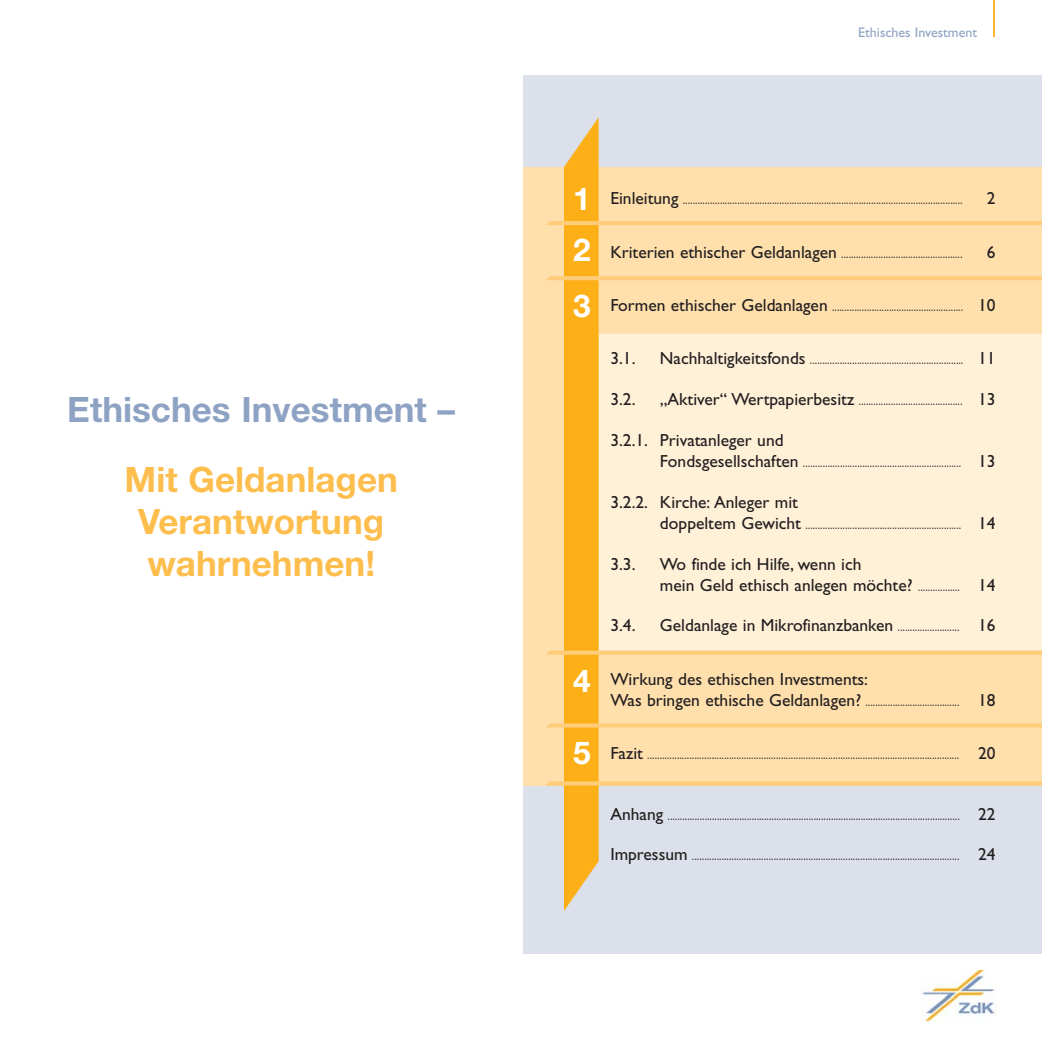
<style>
.page{position:relative;width:1042px;height:1043px;background:#fff}
.page>*{position:absolute;margin:0;border:0;box-sizing:border-box;transform-origin:0 0}
.t1{font:700 35px/42px "Helvetica Neue";color:#fdbe4d;text-align:center}
.t2{font:700 35px "Helvetica Neue";color:#8ea3c4}
.t3{font:700 31.5px/51.4px "Helvetica Neue";color:#fff}
.t4{font:17.5px/21px "Gill Sans";color:#231f20}
.t5{font:300 14px "Gill Sans";color:#231f20}
.t6{font:14px "Gill Sans";color:#8ea3c4}
.s1{font-weight:400;font-size:17.5px}
.s2{font-weight:300;font-size:14px}
</style>
<div class="page">
<svg style="left:523px;top:0;width:518px;height:1023px;background:#f5e5ca"></svg>
<h1 class="t2" style="left:67px;top:397px;width:389px">Ethisches Investment –</h1>
<h1 class="t1" style="left:125px;top:461px;width:275px">Mit Geldanlagen<br>Verantwortung wahrnehmen!</h1>
<p class="t6" style="left:858px;top:27px;width:120px">Ethisches Investment</p>
<h2 class="t3" style="left:573px;top:175px;width:19px">1<br>2</h2>
<h2 class="t3" style="left:573px;top:283px;width:19px">3</h2>
<h2 class="t3" style="left:573px;top:657px;width:19px">4</h2>
<h2 class="t3" style="left:573px;top:730px;width:19px">5</h2>
<p class="t5" style="left:610px;top:195px;width:354px"><span class="s1">Einleitung</span> .................................................................................................................</p>
<p class="t4" style="left:986px;top:190px;width:10px">2</p>
<p class="t5" style="left:610px;top:248px;width:353px"><span class="s1">Kriterien ethischer Geldanlagen</span> .................................................</p>
<p class="t4" style="left:986px;top:243px;width:10px">6</p>
<p class="t5" style="left:610px;top:301px;width:386px"><span class="s1">Formen ethischer Geldanlagen</span> ..................................................... <span class="s1">10</span></p>
<p class="t4" style="left:610px;top:350px;width:27px">3.1.</p>
<p class="t5" style="left:660px;top:355px;width:337px"><span class="s1">Nachhaltigkeitsfonds</span> .............................................................. <span class="s1">11</span></p>
<p class="t4" style="left:610px;top:391px;width:27px">3.2.</p>
<p class="t5" style="left:660px;top:395px;width:337px"><span class="s1">„Aktiver“ Wertpapierbesitz</span> .......................................... <span class="s1">13</span></p>
<p class="t4" style="left:610px;top:431px;width:175px">3.2.1. Privatanleger und</p>
<p class="t5" style="left:660px;top:457px;width:337px"><span class="s1">Fondsgesellschaften</span> ................................................................ <span class="s1">13</span></p>
<p class="t4" style="left:610px;top:493px;width:189px">3.2.2. Kirche: Anleger mit</p>
<p class="t5" style="left:660px;top:519px;width:337px"><span class="s1">doppeltem Gewicht</span> ............................................................... <span class="s1">14</span></p>
<p class="t4" style="left:610px;top:555px;width:27px">3.3.</p>
<p class="t4" style="left:660px;top:555px;width:337px">Wo finde ich Hilfe, wenn ich<br>mein Geld ethisch anlegen möchte? <span class="s2">.................</span> 14</p>
<p class="t4" style="left:610px;top:617px;width:27px">3.4.</p>
<p class="t4" style="left:660px;top:617px;width:337px">Geldanlage in Mikrofinanzbanken <span class="s2">.........................</span> 16</p>
<p class="t4" style="left:610px;top:670px;width:259px">Wirkung des ethischen Investments:</p>
<p class="t5" style="left:610px;top:696px;width:386px"><span class="s1">Was bringen ethische Geldanlagen?</span> ...................................... <span class="s1">18</span></p>
<p class="t5" style="left:610px;top:749px;width:386px"><span class="s1">Fazit</span> .............................................................................................................................. <span class="s1">20</span></p>
<p class="t5" style="left:610px;top:810px;width:386px"><span class="s1">Anhang</span> ...................................................................................................................... <span class="s1">22</span></p>
<p class="t5" style="left:610px;top:851px;width:386px"><span class="s1">Impressum</span> ............................................................................................................ <span class="s1">24</span></p>
</div>
